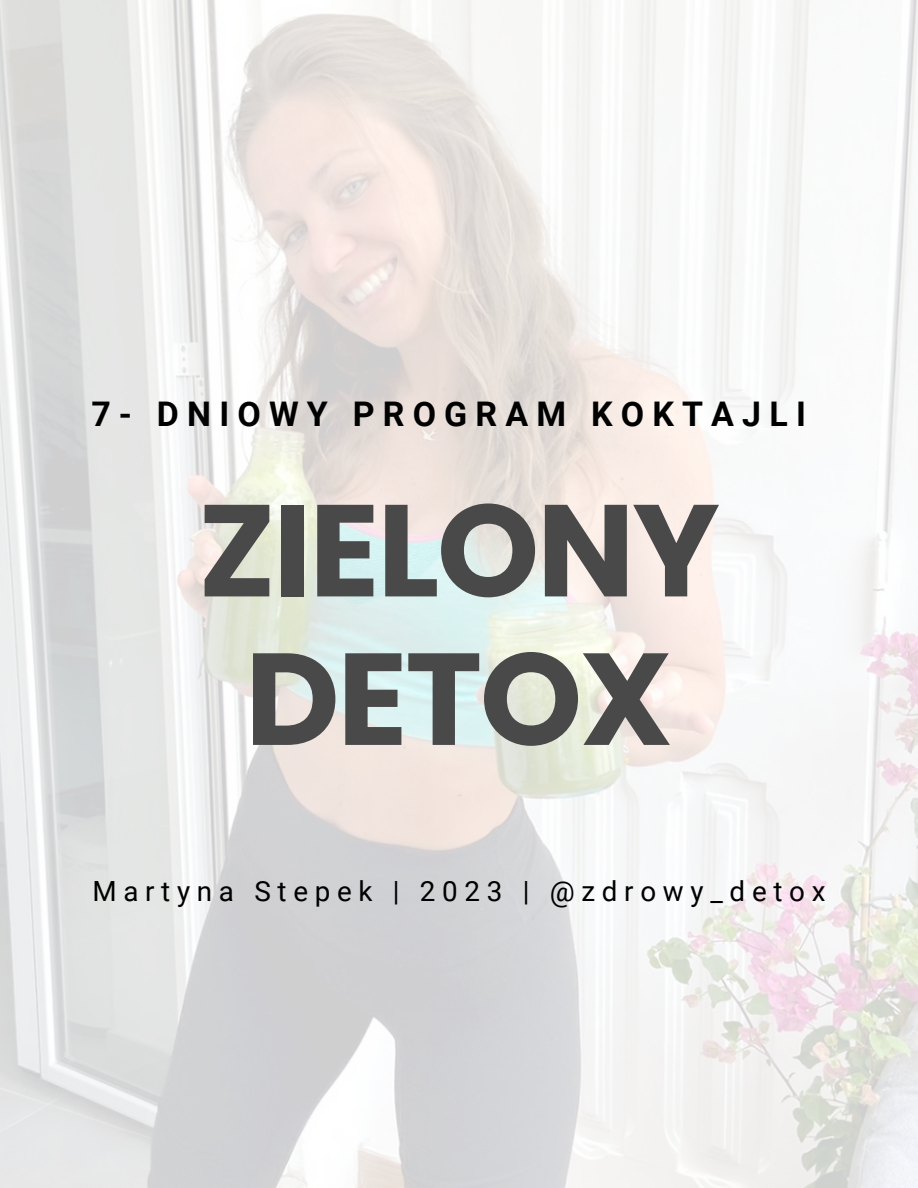
<style>
.page{position:relative;width:918px;height:1188px;background:#fff}
.page>*{position:absolute;margin:0;border:0;box-sizing:border-box;transform-origin:0 0}
.t1{font:700 130.5px "Poppins";letter-spacing:-.02em;color:#494949}
.t2{font:700 33.9px "Roboto";letter-spacing:.24em;color:#000}
.t3{font:27.75px "Roboto";letter-spacing:.24em;color:#000}
</style>
<div class="page">
<img style="left:0;top:0;width:918px;height:1188px">
<p class="t2" style="left:91px;top:395px;width:716px">7- DNIOWY PROGRAM KOKTAJLI</p>
<p class="t1" style="left:198px;top:459px;width:523px">ZIELONY</p>
<p class="t1" style="left:245px;top:608px;width:430px">DETOX</p>
<p class="t3" style="left:92px;top:876px;width:735px">Martyna Stepek | 2023 | @zdrowy_detox</p>
</div>
